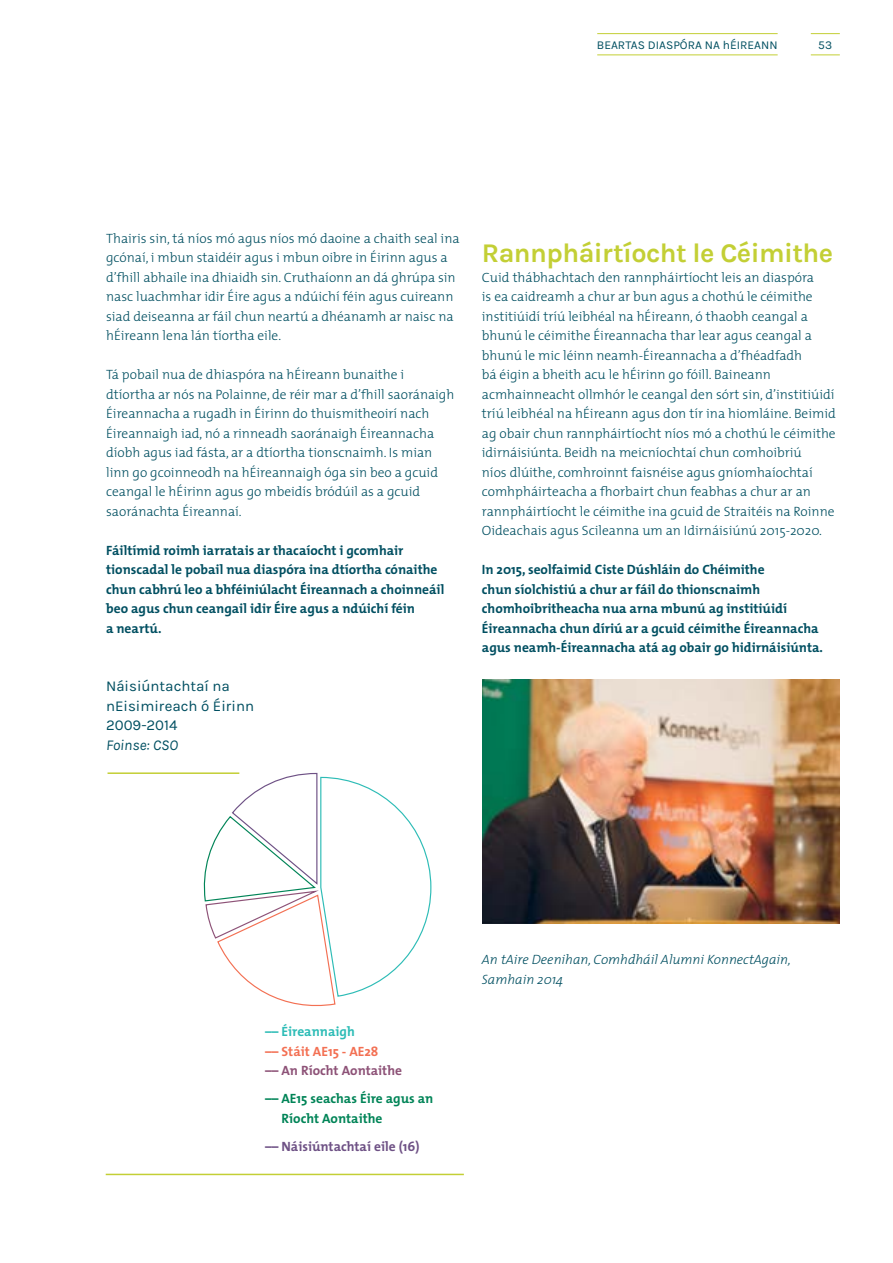
<style>
.page{position:relative;width:893px;height:1263px;background:#fff}
.page>*{position:absolute;margin:0;border:0;box-sizing:border-box;transform-origin:0 0}
.t1{font:700 27px "Karla";letter-spacing:-.02em;color:#c3cf35}
.t2{font:15px/19.5px "Karla";color:#004f61}
.t3{font:italic 15px "Karla";color:#004f61}
.t4{font:300 13.5px/19.5px "The Mix";color:#004f61}
.t5{font:700 13.5px/19.5px "The Mix";color:#004f61}
.t6{font:italic 300 13.5px/19.5px "The Mix";color:#004f61}
.t7{font:700 13.5px/19.5px "The Mix";color:#008457}
.t8{font:700 13.5px "The Mix";color:#6e5185}
.t9{font:700 13.5px "The Mix";color:#8d5277}
.t10{font:700 13.5px "The Mix";color:#f37053}
.t11{font:700 13.5px "The Mix";color:#2dbcb6}
.t12{font:12px "Karla";color:#004f61}
</style>
<div class="page">
<svg style="left:811px;top:33px;width:29px;height:1px"></svg>
<svg style="left:811px;top:54px;width:29px;height:1px"></svg>
<hr style="left:597px;top:33px;width:181px;height:1px;background:#c3cf35">
<hr style="left:597px;top:54px;width:181px;height:1px;background:#c3cf35">
<img style="left:482px;top:679px;width:358px;height:244px">
<hr style="left:108px;top:772px;width:131px;height:2px;background:#c3cf35">
<svg style="left:201px;top:772px;width:231px;height:234px"></svg>
<hr style="left:106px;top:1174px;width:358px;height:1px;background:#c3cf35">
<p class="t12" style="left:597px;top:38px;width:182px">BEARTAS DIASPÓRA NA hÉIREANN</p>
<p class="t12" style="left:818px;top:38px;width:16px">53</p>
<p class="t4" style="left:106px;top:228px;width:355px">Thairis sin, tá níos mó agus níos mó daoine a chaith seal ina gcónaí, i mbun staidéir agus i mbun oibre in Éirinn agus a d’fhill abhaile ina dhiaidh sin. Cruthaíonn an dá ghrúpa sin nasc luachmhar idir Éire agus a ndúichí féin agus cuireann siad deiseanna ar fáil chun neartú a dhéanamh ar naisc na hÉireann lena lán tíortha eile.</p>
<p class="t4" style="left:106px;top:365px;width:350px">Tá pobail nua de dhiaspóra na hÉireann bunaithe i dtíortha ar nós na Polainne, de réir mar a d’fhill saoránaigh Éireannacha a rugadh in Éirinn do thuismitheoirí nach Éireannaigh iad, nó a rinneadh saoránaigh Éireannacha díobh agus iad fásta, ar a dtíortha tionscnaimh. Is mian linn go gcoinneodh na hÉireannaigh óga sin beo a gcuid ceangal le hÉirinn agus go mbeidís bródúil as a gcuid saoránachta Éireannaí.</p>
<p class="t5" style="left:106px;top:540px;width:340px">Fáiltímid roimh iarratais ar thacaíocht i gcomhair tionscadal le pobail nua diaspóra ina dtíortha cónaithe chun cabhrú leo a bhféiniúlacht Éireannach a choinneáil beo agus chun ceangail idir Éire agus a ndúichí féin<br>a neartú.</p>
<p class="t2" style="left:106px;top:677px;width:150px">Náisiúntachtaí na nEisimireach ó Éirinn<br>2009-2014</p>
<p class="t3" style="left:106px;top:737px;width:73px">Foinse: CSO</p>
<h1 class="t1" style="left:482px;top:238px;width:353px">Rannpháirtíocht le Céimithe</h1>
<p class="t4" style="left:482px;top:267px;width:355px">Cuid thábhachtach den rannpháirtíocht leis an diaspóra<br>is ea caidreamh a chur ar bun agus a chothú le céimithe institiúidí tríú leibhéal na hÉireann, ó thaobh ceangal a bhunú le céimithe Éireannacha thar lear agus ceangal a bhunú le mic léinn neamh-Éireannacha a d’fhéadfadh<br>bá éigin a bheith acu le hÉirinn go fóill. Baineann acmhainneacht ollmhór le ceangal den sórt sin, d’institiúidí tríú leibhéal na hÉireann agus don tír ina hiomláine. Beimid ag obair chun rannpháirtíocht níos mó a chothú le céimithe idirnáisiúnta. Beidh na meicníochtaí chun comhoibriú<br>níos dlúithe, comhroinnt faisnéise agus gníomhaíochtaí comhpháirteacha a fhorbairt chun feabhas a chur ar an rannpháirtíocht le céimithe ina gcuid de Straitéis na Roinne Oideachais agus Scileanna um an Idirnáisiúnú 2015-2020.</p>
<p class="t5" style="left:482px;top:560px;width:343px">In 2015, seolfaimid Ciste Dúshláin do Chéimithe<br>chun síolchistiú a chur ar fáil do thionscnaimh chomhoibritheacha nua arna mbunú ag institiúidí Éireannacha chun díriú ar a gcuid céimithe Éireannacha agus neamh-Éireannacha atá ag obair go hidirnáisiúnta.</p>
<p class="t11" style="left:265px;top:1020px;width:91px">–– Éireannaigh</p>
<p class="t10" style="left:265px;top:1040px;width:115px">–– Stáit AE15 - AE28</p>
<p class="t9" style="left:265px;top:1059px;width:138px">–– An Ríocht Aontaithe</p>
<p class="t7" style="left:281px;top:1088px;width:153px;text-indent:-16px">–– AE15 seachas Éire agus an<br>Ríocht Aontaithe</p>
<p class="t8" style="left:265px;top:1135px;width:156px">–– Náisiúntachtaí eile (16)</p>
<p class="t6" style="left:482px;top:950px;width:310px">An tAire Deenihan, Comhdháil Alumni KonnectAgain,<br>Samhain 2014</p>
</div>
